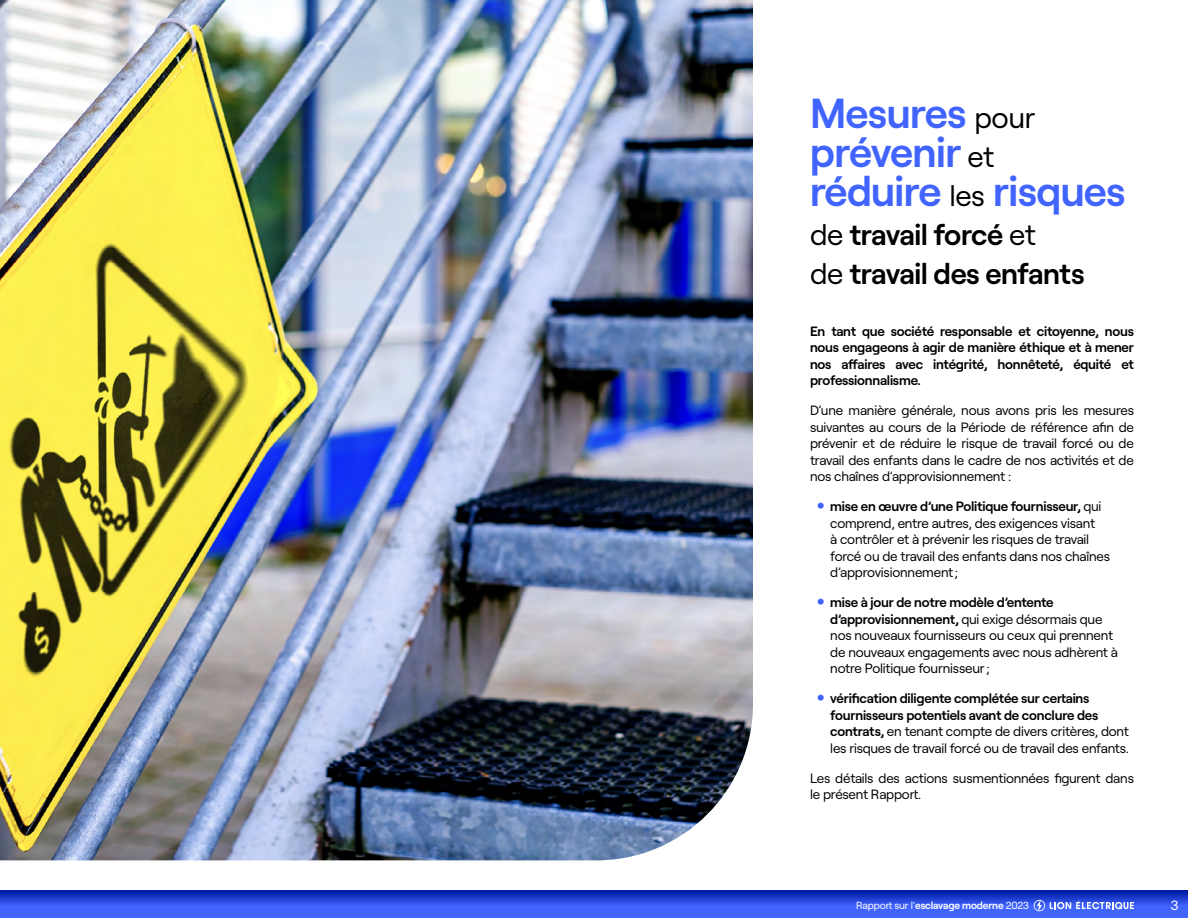
<style>
.page{position:relative;width:1188px;height:918px;background:#fff}
.page>*{position:absolute;margin:0;border:0;box-sizing:border-box;transform-origin:0 0}
.t1{font:600 42px/39px "Roobert LE";letter-spacing:-.015em;color:#4164ff}
.t2{font:600 29.4px/39px "Roobert LE";letter-spacing:-.02em;color:#000}
.t3{font:13.5px/16.5px "Roobert LE";letter-spacing:-.015em;color:#000}
.t4{font:600 13.5px/16.5px "Roobert LE";letter-spacing:-.015em;color:#000;text-align:justify}
.t5{font:13.5px "Roobert LE";color:#fff}
.t6{font:10.35px "Roobert LE";letter-spacing:-.015em;color:#fff}
.s1{font-weight:400;font-size:29.4px;color:#000}
.s2{font-weight:400}
.s3{font-weight:600;font-size:20.25px;color:#4164ff}
.s4{font-weight:600}
.s5{font-size:20.25px;color:#4164ff}
</style>
<div class="page">
<svg style="left:0;top:891px;width:1188px;height:27px;background:#2d4ee3"></svg>
<svg style="left:1034px;top:900px;width:100px;height:11px"></svg>
<img style="left:0;top:0;width:753px;height:860px">
<h1 class="t1" style="left:810px;top:90px;width:317px">Mesures <span class="s1">pour </span>prévenir <span class="s1">et </span>réduire <span class="s1">les</span> risques</h1>
<h2 class="t2" style="left:810px;top:213px;width:276px"><span class="s2">de</span> travail forcé <span class="s2">et<br>de</span> travail des enfants</h2>
<p class="t4" style="left:810px;top:322px;width:326px">En tant que société responsable et citoyenne, nous nous engageons à agir de manière éthique et à mener nos affaires avec intégrité, honnêteté, équité et professionnalisme.</p>
<p class="t3" style="left:810px;top:401px;width:326px;text-align:justify">D’une manière générale, nous avons pris les mesures suivantes au cours de la Période de référence afin de prévenir et de réduire le risque de travail forcé ou de travail des enfants dans le cadre de nos activités et de nos chaînes d’approvisionnement :</p>
<p class="t3" style="left:830px;top:497px;width:281px;text-indent:-14px"><span class="s3">•</span> <span class="s4">mise en œuvre d’une Politique fournisseur,</span> qui comprend, entre autres, des exigences visant<br>à contrôler et à prévenir les risques de travail forcé ou de travail des enfants dans nos chaînes d’approvisionnement;</p>
<p class="t3" style="left:830px;top:593px;width:289px;text-indent:-14px"><span class="s3">•</span> <span class="s4">mise à jour de notre modèle d’entente d’approvisionnement,</span> qui exige désormais que nos nouveaux fournisseurs ou ceux qui prennent de nouveaux engagements avec nous adhèrent à notre Politique fournisseur;</p>
<p class="t4" style="left:830px;top:689px;width:300px;text-align:left;text-indent:-14px"><span class="s5">•</span> vérification diligente complétée sur certains fournisseurs potentiels avant de conclure des contrats, <span class="s2">en tenant compte de divers critères, dont les risques de travail forcé ou de travail des enfants.</span></p>
<p class="t3" style="left:810px;top:769px;width:326px">Les détails des actions susmentionnées figurent dans le présent Rapport.</p>
<p class="t6" style="left:856px;top:898px;width:175px">Rapport sur l’<span class="s4">esclavage moderne</span> 2023</p>
<p class="t5" style="left:1170px;top:895px;width:10px">3</p>
</div>
